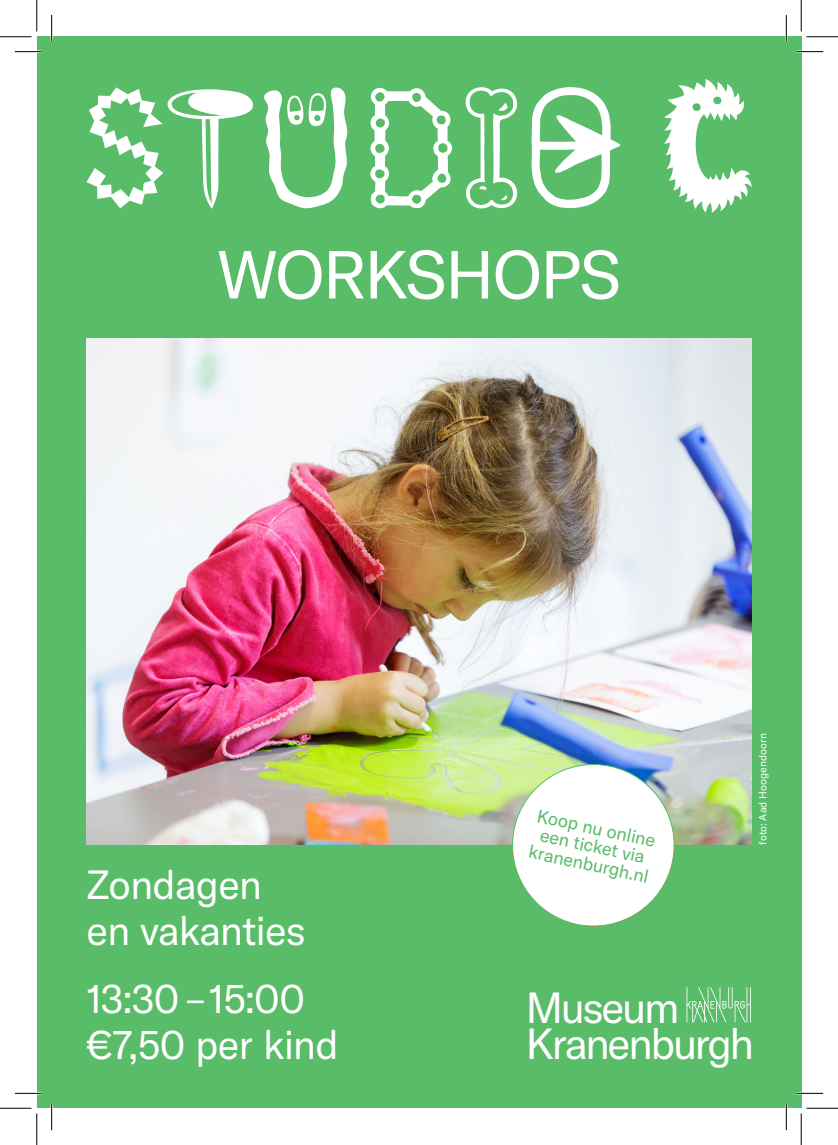
<style>
.page{position:relative;width:838px;height:1145px;background:#fff}
.page>*{position:absolute;margin:0;border:0;box-sizing:border-box;transform-origin:0 0}
.Kop_tekst_voorkant{font:42.88px/35.9px "GT America";letter-spacing:-.06em;color:#fff}
.t1{font:40.25px/45.5px "GT America";letter-spacing:-.025em;color:#fff}
.Workshops{font:18.2px/18.2px "GT America";color:#59bc68;text-align:center}
.t2{font:10.5px "GT America";letter-spacing:.01em;color:#fff}
</style>
<div class="page">
<div style="left:37px;top:37px;width:764px;height:1071px;background:#59bc68"></div>
<svg style="left:218px;top:250px;width:400px;height:50px"></svg>
<svg style="left:86px;top:87px;width:167px;height:122px"></svg>
<svg style="left:531px;top:87px;width:89px;height:121px"></svg>
<svg style="left:370px;top:88px;width:82px;height:120px"></svg>
<svg style="left:664px;top:79px;width:88px;height:134px"></svg>
<svg style="left:465px;top:87px;width:52px;height:121px"></svg>
<svg style="left:264px;top:87px;width:83px;height:121px"></svg>
<svg style="left:686px;top:987px;width:64px;height:35px"></svg>
<img style="left:86px;top:339px;width:665px;height:506px">
<svg style="left:503px;top:756px;width:179px;height:171px;background:#d5e9d9"></svg>
<hr style="left:15px;top:51px;width:26px;height:2px;background:#fff">
<hr style="left:796px;top:51px;width:27px;height:2px;background:#fff">
<hr style="left:15px;top:1092px;width:26px;height:2px;background:#fff">
<hr style="left:796px;top:1092px;width:27px;height:2px;background:#fff">
<hr style="left:51px;top:15px;width:2px;height:26px;background:#fff">
<hr style="left:51px;top:1104px;width:2px;height:26px;background:#fff">
<hr style="left:785px;top:15px;width:2px;height:26px;background:#fff">
<hr style="left:785px;top:1104px;width:2px;height:26px;background:#fff">
<svg style="left:15px;top:51px;width:26px;height:1px"></svg>
<svg style="left:796px;top:51px;width:27px;height:1px"></svg>
<svg style="left:15px;top:1093px;width:26px;height:1px"></svg>
<svg style="left:796px;top:1093px;width:27px;height:1px"></svg>
<svg style="left:51px;top:15px;width:1px;height:26px"></svg>
<svg style="left:51px;top:1104px;width:1px;height:26px"></svg>
<svg style="left:786px;top:15px;width:1px;height:26px"></svg>
<svg style="left:786px;top:1104px;width:1px;height:26px"></svg>
<hr style="left:0;top:36px;width:32px;height:1px;background:#000">
<hr style="left:806px;top:36px;width:31px;height:1px;background:#000">
<hr style="left:0;top:1108px;width:32px;height:1px;background:#000">
<hr style="left:806px;top:1108px;width:31px;height:1px;background:#000">
<hr style="left:36px;top:0;width:1px;height:31px;background:#000">
<hr style="left:36px;top:1113px;width:1px;height:32px;background:#000">
<hr style="left:800px;top:0;width:1px;height:31px;background:#000">
<hr style="left:800px;top:1113px;width:1px;height:32px;background:#000">
<p class="t2" style="left:756px;top:845px;width:114px;rotate:-90deg">foto: Aad Hoogendoorn</p>
<p class="Workshops" style="left:538px;top:807px;width:124px;rotate:12deg">Koop nu online een ticket via kranenburgh.nl</p>
<p class="t1" style="left:86px;top:862px;width:221px">Zondagen en vakanties</p>
<p class="t1" style="left:86px;top:976px;width:254px">13:30 – 15:00 €7,50 per kind</p>
<p class="Kop_tekst_voorkant" style="left:525px;top:990px;width:230px">Museum<br>Kranenburgh</p>
</div>
